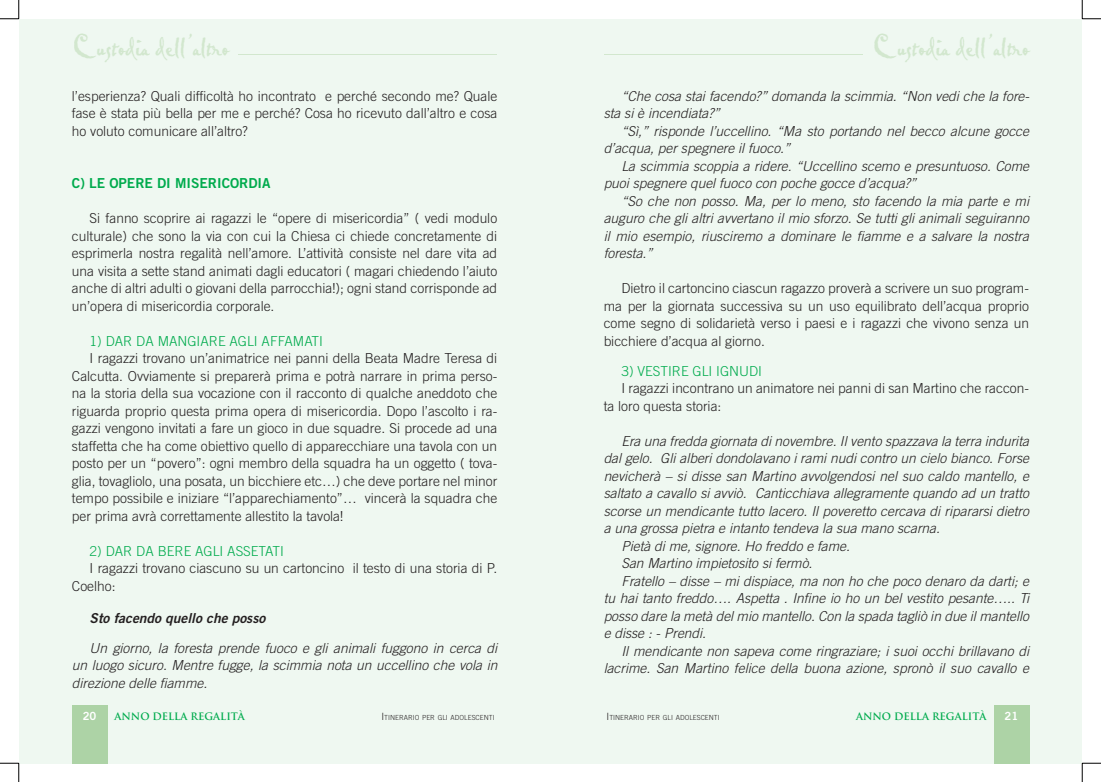
<style>
.page{position:relative;width:1101px;height:782px;background:#fff}
.page>*{position:absolute;margin:0;border:0;box-sizing:border-box;transform-origin:0 0}
.t1{font:31.25px "Pablo LET Plain 10";color:#d2e7ce}
.t2{font:300 13.75px/17.5px "Trade Gothic";color:#231f20;text-align:justify}
.t3{font:italic 300 13.75px/17.5px "Trade Gothic";color:#231f20}
.t4{font:300 13.75px "Trade Gothic";color:#00ab4d}
.t5{font:italic 13.75px "Trade Gothic Bold Two";color:#231f20}
.t6{font:13.75px "Trade Gothic Bold Two";color:#00ab4d}
.t7{font:11.25px "Trade Gothic Bold Two";color:#fff}
.t8{font:700 10px "Trajan";color:#00ab4d}
.t9{font:300 7px "Trade Gothic";color:#231f20}
.s1{font-size:10px}
</style>
<div class="page">
<div style="left:19px;top:19px;width:531px;height:744px;background:#eff8f1"></div>
<div style="left:72px;top:705px;width:35px;height:58px;background:#add3a6"></div>
<hr style="left:238px;top:54px;width:259px;height:1px;background:#d2e7ce">
<div style="left:550px;top:19px;width:532px;height:744px;background:#eff8f1"></div>
<div style="left:993px;top:705px;width:36px;height:58px;background:#add3a6"></div>
<hr style="left:603px;top:54px;width:259px;height:1px;background:#d2e7ce">
<svg style="left:0;top:0;width:20px;height:20px"></svg>
<svg style="left:0;top:762px;width:20px;height:20px"></svg>
<svg style="left:1081px;top:0;width:19px;height:20px"></svg>
<svg style="left:1081px;top:762px;width:19px;height:20px"></svg>
<h1 class="t1" style="left:72px;top:26px;width:158px">Custodia dell’altro</h1>
<h1 class="t1" style="left:872px;top:26px;width:158px">Custodia dell’altro</h1>
<p class="t2" style="left:72px;top:87px;width:427px">l’esperienza? Quali difficoltà ho incontrato e perché secondo me? Quale fase è stata più bella per me e perché? Cosa ho ricevuto dall’altro e cosa ho voluto comunicare all’altro?</p>
<p class="t6" style="left:72px;top:175px;width:200px">C) LE OPERE DI MISERICORDIA</p>
<p class="t2" style="left:72px;top:209px;width:427px;text-indent:18px">Si fanno scoprire ai ragazzi le “opere di misericordia” ( vedi modulo culturale) che sono la via con cui la Chiesa ci chiede concretamente di esprimerla nostra regalità nell’amore. L’attività consiste nel dare vita ad una visita a sette stand animati dagli educatori ( magari chiedendo l’aiuto anche di altri adulti o giovani della parrocchia!); ogni stand corrisponde ad un’opera di misericordia corporale.</p>
<p class="t4" style="left:90px;top:332px;width:235px">1) DAR DA MANGIARE AGLI AFFAMATI</p>
<p class="t2" style="left:72px;top:349px;width:427px;text-indent:18px">I ragazzi trovano un’animatrice nei panni della Beata Madre Teresa di Calcutta. Ovviamente si preparerà prima e potrà narrare in prima perso&shy;na la storia della sua vocazione con il racconto di qualche aneddoto che riguarda proprio questa prima opera di misericordia. Dopo l’ascolto i ra&shy;gazzi vengono invitati a fare un gioco in due squadre. Si procede ad una staffetta che ha come obiettivo quello di apparecchiare una tavola con un posto per un “povero”: ogni membro della squadra ha un oggetto ( tova&shy;glia, tovagliolo, una posata, un bicchiere etc…) che deve portare nel minor tempo possibile e iniziare “l’apparechiamento”… vincerà la squadra che per prima avrà correttamente allestito la tavola!</p>
<p class="t4" style="left:90px;top:542px;width:196px">2) DAR DA BERE AGLI ASSETATI</p>
<p class="t2" style="left:72px;top:559px;width:427px;text-indent:18px">I ragazzi trovano ciascuno su un cartoncino il testo di una storia di P.<br>Coelho:</p>
<p class="t5" style="left:90px;top:609px;width:177px">Sto facendo quello che posso</p>
<p class="t3" style="left:72px;top:638px;width:427px;text-align:justify;text-indent:18px">Un giorno, la foresta prende fuoco e gli animali fuggono in cerca di un luogo sicuro. Mentre fugge, la scimmia nota un uccellino che vola in direzione delle fiamme.</p>
<p class="t3" style="left:603px;top:87px;width:427px;text-indent:18px">“Che cosa stai facendo?” domanda la scimmia. “Non vedi che la fore&shy;sta si è incendiata?”</p>
<p class="t3" style="left:603px;top:122px;width:427px;text-indent:18px">“Sì,” risponde l’uccellino. “Ma sto portando nel becco alcune gocce d’acqua, per spegnere il fuoco.”</p>
<p class="t3" style="left:603px;top:157px;width:427px;text-indent:18px">La scimmia scoppia a ridere. “Uccellino scemo e presuntuoso. Come puoi spegnere quel fuoco con poche gocce d’acqua?”</p>
<p class="t3" style="left:603px;top:192px;width:427px;text-align:justify;text-indent:18px">“So che non posso. Ma, per lo meno, sto facendo la mia parte e mi auguro che gli altri avvertano il mio sforzo. Se tutti gli animali seguiranno il mio esempio, riusciremo a dominare le fiamme e a salvare la nostra foresta.”</p>
<p class="t2" style="left:603px;top:279px;width:427px;text-indent:18px">Dietro il cartoncino ciascun ragazzo proverà a scrivere un suo program&shy;ma per la giornata successiva su un uso equilibrato dell’acqua proprio come segno di solidarietà verso i paesi e i ragazzi che vivono senza un bicchiere d’acqua al giorno.</p>
<p class="t4" style="left:621px;top:363px;width:142px">3) VESTIRE GLI IGNUDI</p>
<p class="t2" style="left:603px;top:379px;width:427px;text-indent:18px">I ragazzi incontrano un animatore nei panni di san Martino che raccon&shy;ta loro questa storia:</p>
<p class="t3" style="left:621px;top:432px;width:409px">Era una fredda giornata di novembre. Il vento spazzava la terra indurita</p>
<p class="t3" style="left:603px;top:449px;width:427px">dal gelo. Gli alberi dondolavano i rami nudi contro un cielo bianco. Forse</p>
<p class="t3" style="left:603px;top:467px;width:427px">nevicherà – si disse san Martino avvolgendosi nel suo caldo mantello, e</p>
<p class="t3" style="left:603px;top:484px;width:427px">saltato a cavallo si avviò. Canticchiava allegramente quando ad un tratto</p>
<p class="t3" style="left:603px;top:502px;width:427px">scorse un mendicante tutto lacero. Il poveretto cercava di ripararsi dietro</p>
<p class="t3" style="left:603px;top:519px;width:338px">a una grossa pietra e intanto tendeva la sua mano scarna.</p>
<p class="t3" style="left:621px;top:537px;width:230px">Pietà di me, signore. Ho freddo e fame.</p>
<p class="t3" style="left:621px;top:554px;width:192px">San Martino impietosito si fermò.</p>
<p class="t3" style="left:621px;top:572px;width:409px">Fratello – disse – mi dispiace, ma non ho che poco denaro da darti; e</p>
<p class="t3" style="left:603px;top:589px;width:427px">tu hai tanto freddo…. Aspetta . Infine io ho un bel vestito pesante….. Ti</p>
<p class="t3" style="left:603px;top:607px;width:427px">posso dare la metà del mio mantello. Con la spada tagliò in due il mantello</p>
<p class="t3" style="left:603px;top:624px;width:104px">e disse : - Prendi.</p>
<p class="t3" style="left:621px;top:642px;width:409px">Il mendicante non sapeva come ringraziare; i suoi occhi brillavano di</p>
<p class="t3" style="left:603px;top:659px;width:427px">lacrime. San Martino felice della buona azione, spronò il suo cavallo e</p>
<p class="t7" style="left:83px;top:709px;width:15px">20</p>
<p class="t8" style="left:114px;top:710px;width:132px">ANNO DELLA REGALITà</p>
<p class="t9" style="left:381px;top:713px;width:115px"><span class="s1">I</span>TINERARIO PER GLI ADOLESCENTI</p>
<p class="t9" style="left:606px;top:713px;width:115px"><span class="s1">I</span>TINERARIO PER GLI ADOLESCENTI</p>
<p class="t8" style="left:856px;top:710px;width:132px">ANNO DELLA REGALITà</p>
<p class="t7" style="left:1004px;top:709px;width:15px">21</p>
</div>
